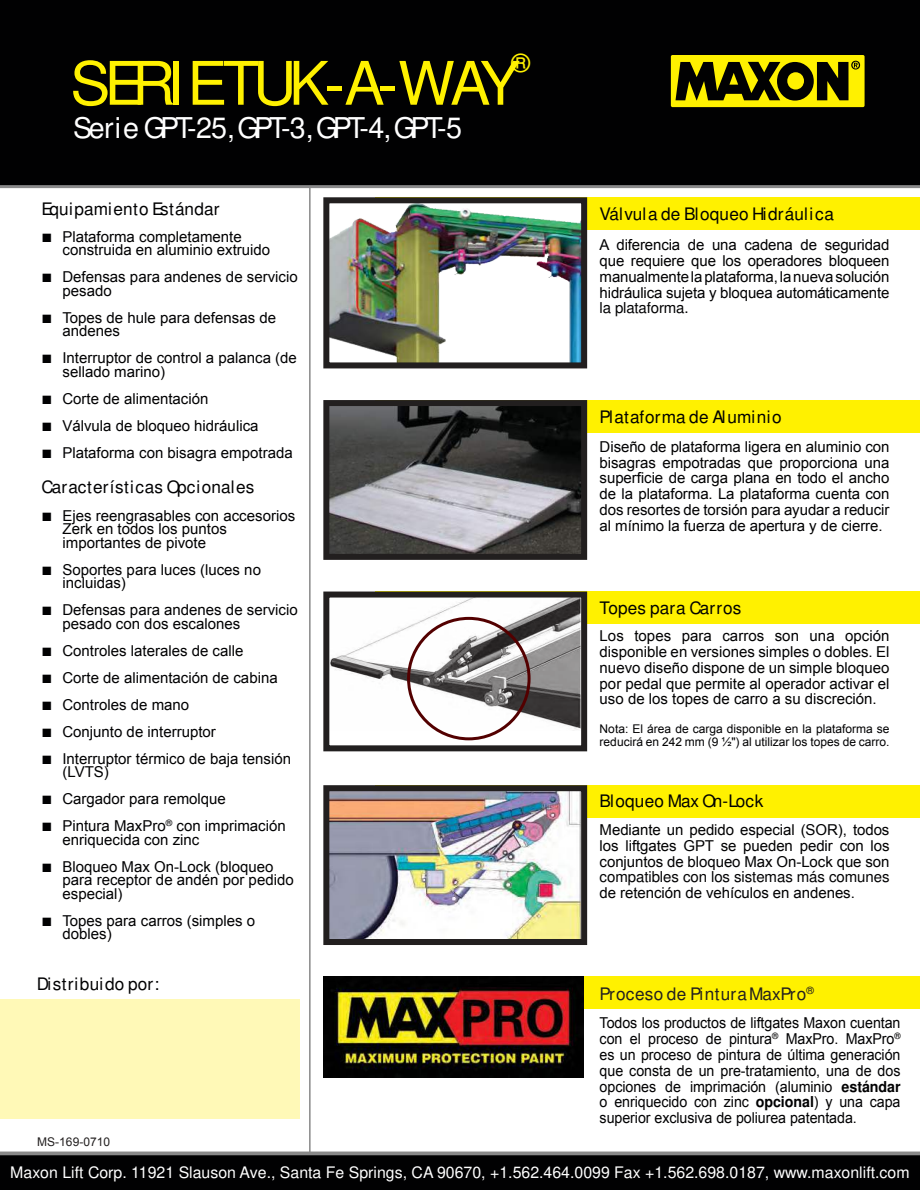
<style>
.page{position:relative;width:920px;height:1190px;background:#fff}
.page>*{position:absolute;margin:0;border:0;box-sizing:border-box;transform-origin:0 0}
.t1{font:60px "Impact";letter-spacing:-.1em;color:#fff100}
.t2{font:28.65px "Impact";letter-spacing:-.14em;color:#fff}
.t3{font:25.05px "Impact";color:#fff100}
.t4{font:17.25px "Impact";letter-spacing:.015em;color:#010102}
.t5{font:17.25px "Impact";letter-spacing:.015em;color:#221f1f}
.t6{font:15.9px "Arial";color:#fff}
.t7{font:15px/15.8px "Arial";color:#010102}
.t8{font:15px/15.8px "Arial";color:#010102;text-align:justify;scale:.95 1}
.t9{font:12px/12.8px "Arial";color:#010102}
.t10{font:12px "Arial";color:#221f1f}
.s1{font-size:18px}
.s2{font-weight:700}
</style>
<div class="page">
<div style="left:0;top:1153px;width:919px;height:36px;background:#010102"></div>
<div style="left:0;top:0;width:919px;height:188px;background:#010102"></div>
<hr style="left:0;top:1151px;width:919px;height:3px;background:#898989">
<div style="left:670px;top:55px;width:194px;height:52px;background:#fff100;border-radius:2px"></div>
<svg style="left:675px;top:61px;width:184px;height:40px"></svg>
<div style="left:0;top:998px;width:299px;height:119px;background:#fff9b7"></div>
<hr style="left:309px;top:187px;width:1px;height:964px;background:#898989">
<div style="left:375px;top:197px;width:544px;height:33px;background:#fff100"></div>
<img style="left:330px;top:204px;width:250px;height:157px">
<div style="left:323px;top:197px;width:264px;height:171px;border:6px solid #221f1f"></div>
<div style="left:375px;top:976px;width:544px;height:32px;background:#fff100"></div>
<img style="left:323px;top:976px;width:260px;height:100px">
<div style="left:375px;top:400px;width:544px;height:32px;background:#fff100"></div>
<img style="left:330px;top:407px;width:250px;height:145px">
<div style="left:323px;top:400px;width:264px;height:159px;border:6px solid #221f1f"></div>
<div style="left:375px;top:591px;width:544px;height:32px;background:#fff100"></div>
<img style="left:330px;top:598px;width:250px;height:132px">
<div style="left:407px;top:616px;width:123px;height:124px;border:3px solid #530000;border-radius:50%"></div>
<div style="left:323px;top:591px;width:264px;height:160px;border:6px solid #221f1f"></div>
<div style="left:375px;top:785px;width:544px;height:32px;background:#fff100"></div>
<img style="left:330px;top:792px;width:250px;height:145px">
<div style="left:323px;top:785px;width:264px;height:159px;border:6px solid #221f1f"></div>
<h3 class="t3" style="left:511px;top:53px;width:20px">®</h3>
<h1 class="t1" style="left:70px;top:60px;width:451px">SERIETUK-A-WAY</h1>
<h2 class="t2" style="left:73px;top:116px;width:390px">Ser i e GPT-25, GPT-3, GPT-4, GPT-5</h2>
<p class="t4" style="left:41px;top:202px;width:179px">Equipamiento Estándar</p>
<p class="t7" style="left:62px;top:230px;width:209px;line-height:13.5px;text-indent:-21px"><span class="s1">■</span> Plataforma completamente construida en aluminio extruido</p>
<p class="t7" style="left:62px;top:270px;width:236px;line-height:13.5px;text-indent:-21px"><span class="s1">■</span> Defensas para andenes de servicio pesado</p>
<p class="t7" style="left:62px;top:311px;width:215px;line-height:13.5px;text-indent:-21px"><span class="s1">■</span> Topes de hule para defensas de andenes</p>
<p class="t7" style="left:62px;top:351px;width:236px;line-height:13.5px;text-indent:-21px"><span class="s1">■</span> Interruptor de control a palanca (de sellado marino)</p>
<p class="t7" style="left:41px;top:390px;width:168px"><span class="s1">■</span> Corte de alimentación</p>
<p class="t7" style="left:41px;top:417px;width:218px"><span class="s1">■</span> Válvula de bloqueo hidráulica</p>
<p class="t7" style="left:41px;top:444px;width:252px"><span class="s1">■</span> Plataforma con bisagra empotrada</p>
<p class="t4" style="left:41px;top:480px;width:214px">Características Opcionales</p>
<p class="t7" style="left:62px;top:508px;width:234px;line-height:13.5px;text-indent:-21px"><span class="s1">■</span> Ejes reengrasables con accesorios<br>Zerk en todos los puntos importantes de pivote</p>
<p class="t7" style="left:62px;top:562px;width:200px;line-height:13.5px;text-indent:-21px"><span class="s1">■</span> Soportes para luces (luces no incluidas)</p>
<p class="t7" style="left:62px;top:603px;width:236px;line-height:13.5px;text-indent:-21px"><span class="s1">■</span> Defensas para andenes de servicio pesado con dos escalones</p>
<p class="t7" style="left:41px;top:642px;width:203px"><span class="s1">■</span> Controles laterales de calle</p>
<p class="t7" style="left:41px;top:669px;width:237px"><span class="s1">■</span> Corte de alimentación de cabina</p>
<p class="t7" style="left:41px;top:696px;width:149px"><span class="s1">■</span> Controles de mano</p>
<p class="t7" style="left:41px;top:723px;width:176px"><span class="s1">■</span> Conjunto de interruptor</p>
<p class="t7" style="left:62px;top:751px;width:230px;line-height:13.5px;text-indent:-21px"><span class="s1">■</span> Interruptor térmico de baja tensión (LVTS)</p>
<p class="t7" style="left:41px;top:791px;width:186px"><span class="s1">■</span> Cargador para remolque</p>
<p class="t7" style="left:62px;top:819px;width:225px;line-height:13.5px;text-indent:-21px"><span class="s1">■</span> Pintura MaxPro<sup>®</sup> con imprimación enriquecida con zinc</p>
<p class="t7" style="left:62px;top:859px;width:232px;line-height:13.5px;text-indent:-21px"><span class="s1">■</span> Bloqueo Max On-Lock (bloqueo para receptor de andén por pedido especial)</p>
<p class="t7" style="left:62px;top:913px;width:194px;line-height:13.5px;text-indent:-21px"><span class="s1">■</span> Topes para carros (simples o dobles)</p>
<p class="t4" style="left:37px;top:976px;width:124px">Distribuido por:</p>
<p class="t10" style="left:37px;top:1133px;width:74px">MS-169-0710</p>
<p class="t4" style="left:599px;top:207px;width:236px">Válvula de Bloqueo Hidráulica</p>
<p class="t7" style="left:599px;top:237px;width:291px;text-align:justify">A diferencia de una cadena de seguridad que requiere que los operadores bloqueen manualmente la plataforma, la nueva solución hidráulica sujeta y bloquea automáticamente la plataforma.</p>
<p class="t4" style="left:599px;top:410px;width:183px">Plataforma de Aluminio</p>
<p class="t7" style="left:599px;top:439px;width:291px;text-align:justify">Diseño de plataforma ligera en aluminio con bisagras empotradas que proporciona una superficie de carga plana en todo el ancho de la plataforma. La plataforma cuenta con dos resortes de torsión para ayudar a reducir al mínimo la fuerza de apertura y de cierre.</p>
<p class="t4" style="left:599px;top:600px;width:143px">Topes para Carros</p>
<p class="t7" style="left:599px;top:628px;width:291px;text-align:justify">Los topes para carros son una opción disponible en versiones simples o dobles. El nuevo diseño dispone de un simple bloqueo por pedal que permite al operador activar el uso de los topes de carro a su discreción.</p>
<p class="t9" style="left:599px;top:722px;width:291px">Nota: El área de carga disponible en la plataforma se reducirá en 242 mm (9 ½") al utilizar los topes de carro.</p>
<p class="t4" style="left:599px;top:794px;width:165px">Bloqueo Max On-Lock</p>
<p class="t7" style="left:599px;top:821px;width:291px;text-align:justify">Mediante un pedido especial (SOR), todos los liftgates GPT se pueden pedir con los conjuntos de bloqueo Max On-Lock que son compatibles con los sistemas más comunes de retención de vehículos en andenes.</p>
<p class="t5" style="left:599px;top:986px;width:215px">Proceso de PinturaMaxPro<sup>®</sup></p>
<p class="t8" style="left:599px;top:1015px;width:318px">Todos los productos de liftgates Maxon cuentan con el proceso de pintura<sup>®</sup> MaxPro. MaxPro<sup>® </sup>es un proceso de pintura de última generación que consta de un pre-tratamiento, una de dos opciones de imprimación (aluminio <span class="s2">estándar </span>o enriquecido con zinc <span class="s2">opcional</span>) y una capa superior exclusiva de poliurea patentada.</p>
<p class="t6" style="left:10px;top:1165px;width:900px">Maxon Lift Corp. 11921 Slauson Ave., Santa Fe Springs, CA 90670, +1.562.464.0099 Fax +1.562.698.0187, www.maxonlift.com</p>
</div>
